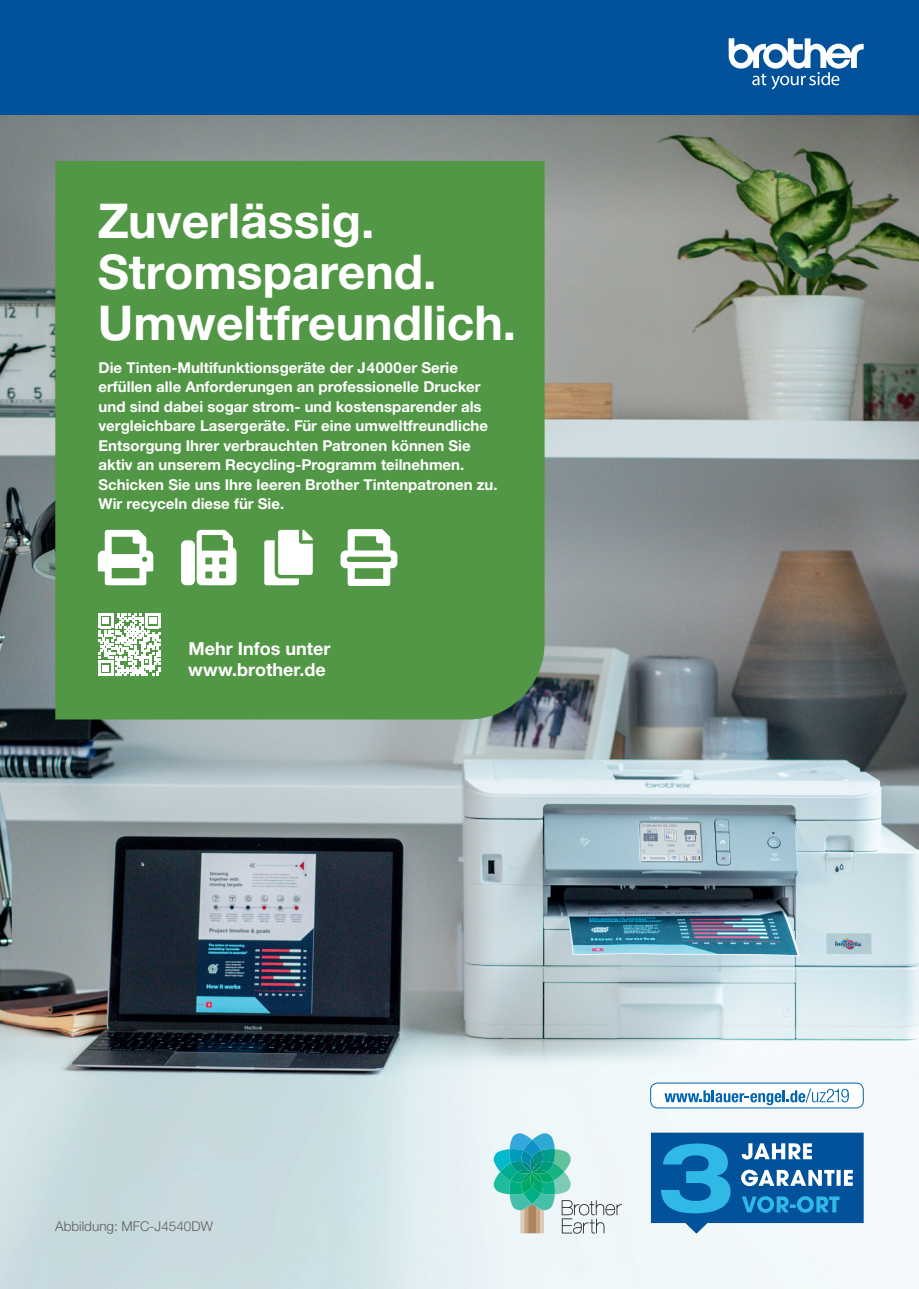
<style>
.page{position:relative;width:919px;height:1289px;background:#fff}
.page>*{position:absolute;margin:0;border:0;box-sizing:border-box;transform-origin:0 0}
.t1{font:700 48px/51px "Helvetica Neue LTW1 G";color:#fff}
.t2{font:700 18px/21px "Helvetica Neue LTW1 G";color:#fff}
.t3{font:700 15px/19.5px "Helvetica Neue LTW1 G";color:#fff}
.t4{font:300 13.5px "Helvetica Neue LTW1 G";color:#5c5c5f}
</style>
<div class="page">
<img style="left:0;top:115px;width:918px;height:1173px">
<div style="left:0;top:0;width:918px;height:115px;background:#01519b"></div>
<svg style="left:728px;top:38px;width:135px;height:51px"></svg>
<svg style="left:651px;top:1132px;width:212px;height:101px;background:#337fb8"></svg>
<svg style="left:493px;top:1133px;width:129px;height:100px"></svg>
<div style="left:650px;top:1083px;width:213px;height:24px;background:#fff;border-radius:7px"></div>
<div style="left:650px;top:1082px;width:213px;height:26px;border:1px solid #0166b3;border-radius:7px"></div>
<svg style="left:664px;top:1088px;width:184px;height:17px"></svg>
<div style="left:55px;top:161px;width:489px;height:558px;background:#519745"></div>
<svg style="left:98px;top:613px;width:63px;height:62px"></svg>
<svg style="left:98px;top:530px;width:55px;height:55px"></svg>
<svg style="left:181px;top:530px;width:55px;height:55px"></svg>
<svg style="left:264px;top:530px;width:49px;height:55px"></svg>
<svg style="left:340px;top:529px;width:57px;height:57px"></svg>
<h1 class="t1" style="left:98px;top:195px;width:420px">Zuverlässig.<br>Stromsparend.<br>Umweltfreundlich.</h1>
<p class="t3" style="left:98px;top:357px;width:401px">Die Tinten-Multifunktionsgeräte der J4000er Serie erfüllen alle Anforderungen an professionelle Drucker und sind dabei sogar strom- und kostensparender als vergleichbare Lasergeräte. Für eine umweltfreundliche Entsorgung Ihrer verbrauchten Patronen können Sie aktiv an unserem Recycling-Programm teilnehmen.<br>Schicken Sie uns Ihre leeren Brother Tintenpatronen zu.<br>Wir recyceln diese für Sie.</p>
<p class="t2" style="left:188px;top:638px;width:144px">Mehr Infos unter www.brother.de</p>
<p class="t4" style="left:55px;top:1217px;width:159px">Abbildung: MFC-J4540DW</p>
</div>
